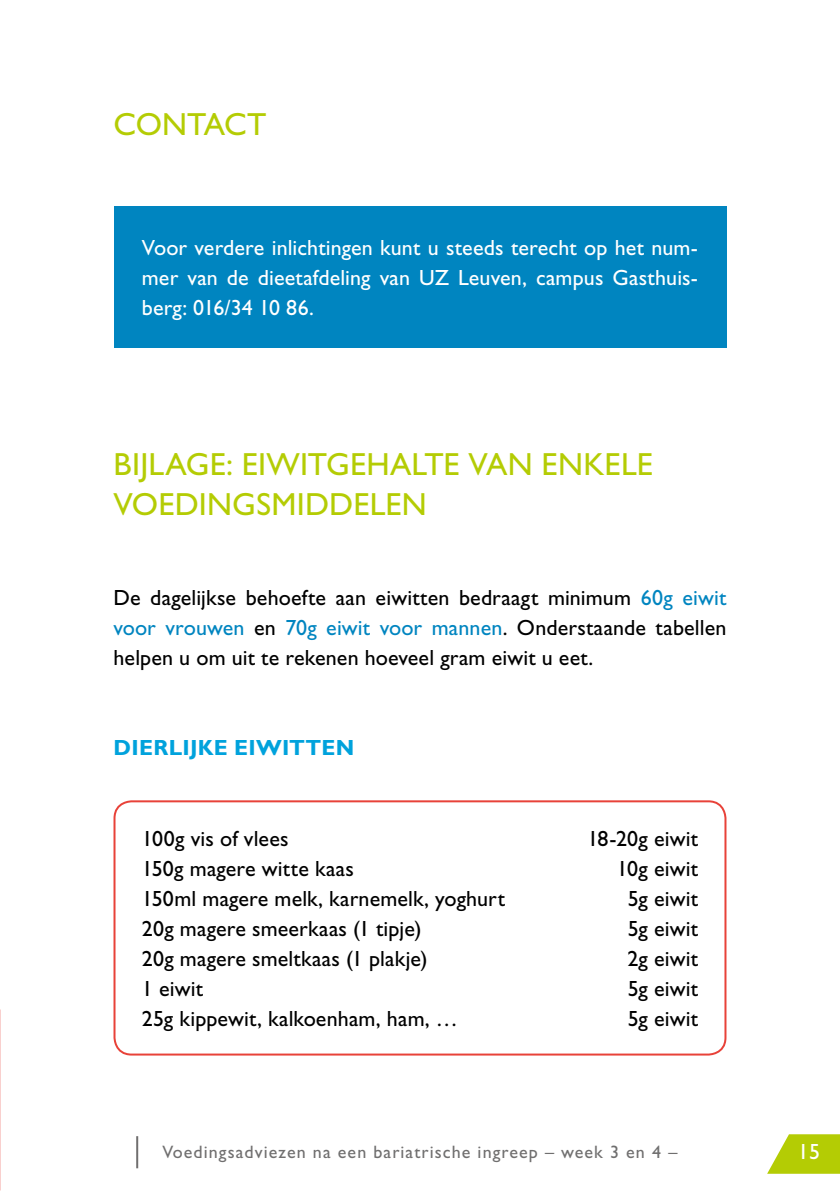
<style>
.page{position:relative;width:840px;height:1191px;background:#fff}
.page>*{position:absolute;margin:0;border:0;box-sizing:border-box;transform-origin:0 0}
.t1{font:32px/40px "Gill Sans Std";letter-spacing:.005em;color:#b4cc04}
.t2{font:22px/30px "Gill Sans Std";letter-spacing:.005em;color:#000;text-align:justify}
.t3{font:22px/30px "Gill Sans Std";letter-spacing:.005em;color:#fff;text-align:justify}
.t4{font:700 22px "Gill Sans Std";letter-spacing:.015em;color:#00a2dc}
.t5{font:18px "Gill Sans Std";letter-spacing:.06em;color:#706f6f}
.s1{color:#0085c0}
</style>
<div class="page">
<svg style="left:767px;top:1134px;width:72px;height:39px"></svg>
<hr style="left:136px;top:1136px;width:2px;height:32px;background:#706f6f">
<div style="left:113px;top:206px;width:613px;height:142px;background:#0085c0"></div>
<div style="left:113px;top:800px;width:613px;height:255px;border:2px solid #e84239;border-radius:17px"></div>
<p class="t1" style="left:113px;top:105px;width:154px">CONTACT</p>
<p class="t3" style="left:142px;top:233px;width:557px">Voor verdere inlichtingen kunt u steeds terecht op het num&shy;mer van de dieetafdeling van UZ Leuven, campus Gasthuis&shy;berg: 016/34 10 86.</p>
<p class="t1" style="left:113px;top:445px;width:540px">BIJLAGE: EIWITGEHALTE VAN ENKELE<br>VOEDINGSMIDDELEN</p>
<p class="t2" style="left:113px;top:583px;width:614px">De dagelijkse behoefte aan eiwitten bedraagt minimum <span class="s1">60g eiwit voor vrouwen</span> en <span class="s1">70g eiwit voor mannen</span>. Onderstaande tabellen helpen u om uit te rekenen hoeveel gram eiwit u eet.</p>
<p class="t4" style="left:113px;top:735px;width:242px">DIERLIJKE EIWITTEN</p>
<p class="t2" style="left:142px;top:823px;width:148px">100g vis of vlees</p>
<p class="t2" style="left:587px;top:823px;width:112px">18-20g eiwit</p>
<p class="t2" style="left:142px;top:853px;width:213px">150g magere witte kaas</p>
<p class="t2" style="left:616px;top:853px;width:83px">10g eiwit</p>
<p class="t2" style="left:142px;top:883px;width:364px">150ml magere melk, karnemelk, yoghurt</p>
<p class="t2" style="left:627px;top:883px;width:72px">5g eiwit</p>
<p class="t2" style="left:142px;top:913px;width:281px">20g magere smeerkaas (1 tipje)</p>
<p class="t2" style="left:627px;top:913px;width:72px">5g eiwit</p>
<p class="t2" style="left:142px;top:943px;width:287px">20g magere smeltkaas (1 plakje)</p>
<p class="t2" style="left:627px;top:943px;width:72px">2g eiwit</p>
<p class="t2" style="left:142px;top:973px;width:63px">1 eiwit</p>
<p class="t2" style="left:627px;top:973px;width:72px">5g eiwit</p>
<p class="t2" style="left:142px;top:1003px;width:317px">25g kippewit, kalkoenham, ham, …</p>
<p class="t2" style="left:627px;top:1003px;width:72px">5g eiwit</p>
<p class="t5" style="left:162px;top:1141px;width:516px">Voedingsadviezen na een bariatrische ingreep – week 3 en 4 –</p>
<p class="t3" style="left:797px;top:1136px;width:23px">15</p>
</div>
